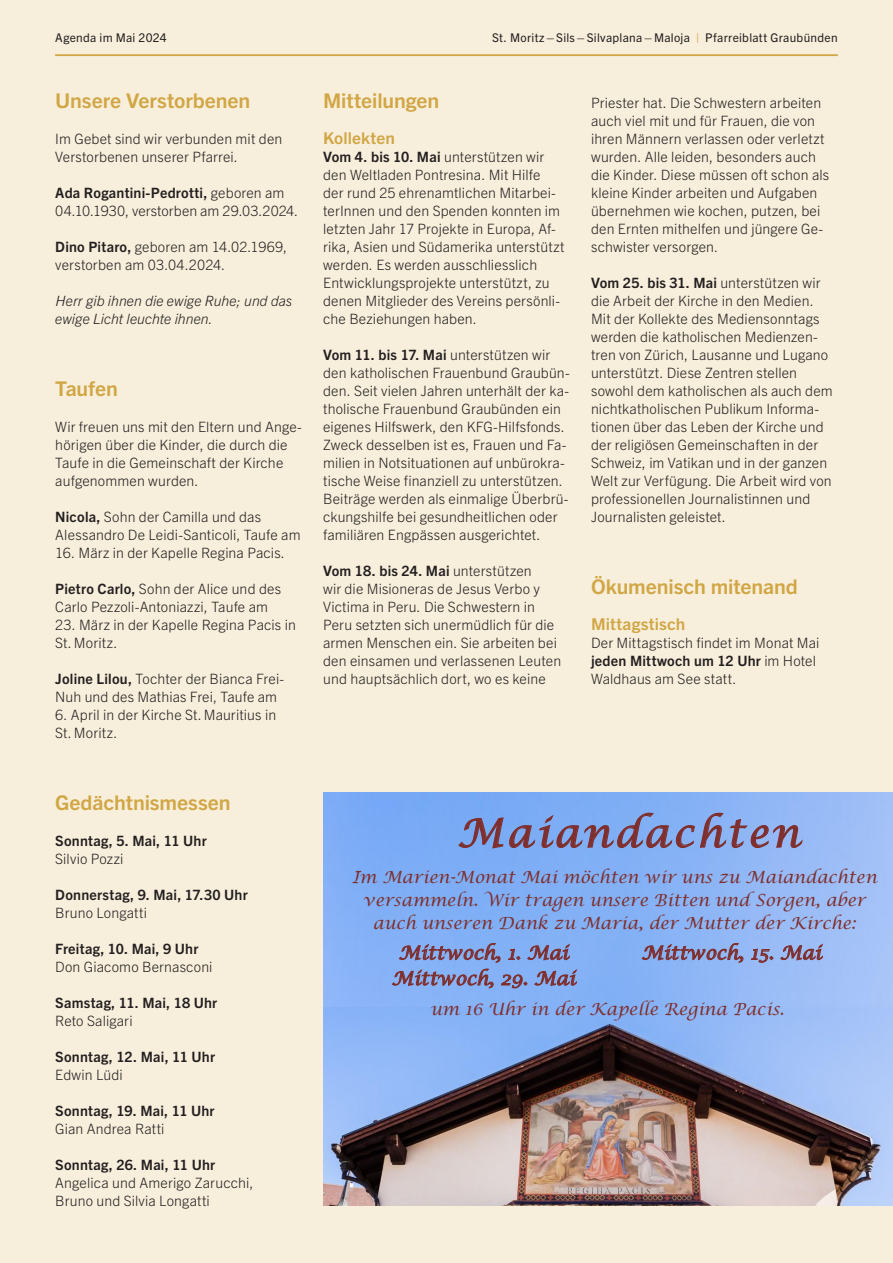
<style>
.page{position:relative;width:893px;height:1263px;background:#f7eedb}
.page>*{position:absolute;margin:0;border:0;box-sizing:border-box;transform-origin:0 0}
.t1{font:italic 39.45px "Lucida Calligraphy";letter-spacing:.075em;color:#7f2f2d}
.t2{font:700 20.25px "Trade Gothic Next LT Pro";letter-spacing:-.005em;color:#d1a644;scale:1.05 1}
.t3{font:italic 18.75px/25.5px "Lucida Calligraphy";color:#7f2f2d;text-align:center}
.t4{font:italic 16.8px/22.8px "Lucida Calligraphy";color:#7f2f2d;text-align:center}
.t5{font:700 16.35px "Trade Gothic Next LT Pro";letter-spacing:.005em;color:#d1a644;scale:1.05 1}
.t6{font:300 14.25px/18px "Trade Gothic Next LT Pro";letter-spacing:.005em;color:#231f20}
.t7{font:700 14.25px "Trade Gothic Next LT Pro";letter-spacing:.015em;color:#231f20}
.t8{font:italic 300 14.25px/18px "Trade Gothic Next LT Pro";color:#231f20}
.t9{font:12px "Trade Gothic Next LT Pro";letter-spacing:.025em;color:#231f20}
.s1{color:#d1a644}
.s2{font-weight:700}
</style>
<div class="page">
<hr style="left:55px;top:55px;width:783px;height:1px;background:#d1a644">
<img style="left:323px;top:1006px;width:570px;height:199px">
<img style="left:323px;top:792px;width:570px;height:214px">
<p class="t9" style="left:55px;top:30px;width:113px">Agenda im Mai 2024</p>
<p class="t9" style="left:492px;top:30px;width:347px">St. Moritz–Sils–Silvaplana– Maloja <span class="s1">|</span> Pfarreiblatt Graubünden</p>
<h2 class="t2" style="left:55px;top:87px;width:187px">Unsere Verstorbenen</h2>
<p class="t6" style="left:55px;top:129px;width:229px">Im Gebet sind wir verbunden mit den<br>Verstorbenen unserer Pfarrei.</p>
<p class="t6" style="left:55px;top:183px;width:244px"><span class="s2">Ada Rogantini-Pedrotti,</span> geboren am<br>04.10.1930, verstorben am 29.03.2024.</p>
<p class="t6" style="left:55px;top:237px;width:233px"><span class="s2">Dino Pitaro,</span> geboren am 14.02.1969, verstorben am 03.04.2024.</p>
<p class="t8" style="left:55px;top:291px;width:239px">Herr gib ihnen die ewige Ruhe; und das ewige Licht leuchte ihnen.</p>
<h2 class="t2" style="left:55px;top:375px;width:61px">Taufen</h2>
<p class="t6" style="left:55px;top:417px;width:248px">Wir freuen uns mit den Eltern und Ange&shy;hörigen über die Kinder, die durch die Taufe in die Gemeinschaft der Kirche aufgenommen wurden.</p>
<p class="t6" style="left:55px;top:507px;width:247px"><span class="s2">Nicola,</span> Sohn der Camilla und das<br>Alessandro De Leidi-Santicoli, Taufe am</p>
<p class="t6" style="left:55px;top:543px;width:231px">16. März in der Kapelle Regina Pacis.</p>
<p class="t6" style="left:55px;top:579px;width:227px"><span class="s2">Pietro Carlo,</span> Sohn der Alice und des<br>Carlo Pezzoli-Antoniazzi, Taufe am</p>
<p class="t6" style="left:55px;top:615px;width:242px">23. März in der Kapelle Regina Pacis in<br>St. Moritz.</p>
<p class="t6" style="left:55px;top:669px;width:230px"><span class="s2">Joline Lilou,</span> Tochter der Bianca Frei-<br>Nuh und des Mathias Frei, Taufe am</p>
<p class="t6" style="left:55px;top:705px;width:222px">6. April in der Kirche St. Mauritius in<br>St. Moritz.</p>
<h2 class="t2" style="left:323px;top:87px;width:112px">Mitteilungen</h2>
<p class="t5" style="left:323px;top:127px;width:70px">Kollekten</p>
<p class="t6" style="left:323px;top:147px;width:243px"><span class="s2">Vom 4. bis 10. Mai</span> unterstützen wir den Weltladen Pontresina. Mit Hilfe<br>der rund 25 ehrenamtlichen Mitarbei&shy;terInnen und den Spenden konnten im letzten Jahr 17 Projekte in Europa, Af&shy;rika, Asien und Südamerika unterstützt werden. Es werden ausschliesslich Entwicklungsprojekte unterstützt, zu denen Mitglieder des Vereins persönli&shy;che Beziehungen haben.</p>
<p class="t6" style="left:323px;top:345px;width:248px"><span class="s2">Vom 11. bis 17. Mai</span> unterstützen wir den katholischen Frauenbund Graubün&shy;den. Seit vielen Jahren unterhält der ka&shy;tholische Frauenbund Graubünden ein eigenes Hilfswerk, den KFG-Hilfsfonds.<br>Zweck desselben ist es, Frauen und Fa&shy;milien in Notsituationen auf unbürokra&shy;tische Weise finanziell zu unterstützen.<br>Beiträge werden als einmalige Überbrü&shy;ckungshilfe bei gesundheitlichen oder familiären Engpässen ausgerichtet.</p>
<p class="t6" style="left:323px;top:561px;width:239px"><span class="s2">Vom 18. bis 24. Mai</span> unterstützen<br>wir die Misioneras de Jesus Verbo y Victima in Peru. Die Schwestern in Peru setzten sich unermüdlich für die armen Menschen ein. Sie arbeiten bei den einsamen und verlassenen Leuten und hauptsächlich dort, wo es keine</p>
<p class="t6" style="left:591px;top:93px;width:240px">Priester hat. Die Schwestern arbeiten auch viel mit und für Frauen, die von ihren Männern verlassen oder verletzt wurden. Alle leiden, besonders auch die Kinder. Diese müssen oft schon als kleine Kinder arbeiten und Aufgaben übernehmen wie kochen, putzen, bei den Ernten mithelfen und jüngere Ge&shy;schwister versorgen.</p>
<p class="t6" style="left:591px;top:273px;width:243px"><span class="s2">Vom 25. bis 31. Mai</span> unterstützen wir die Arbeit der Kirche in den Medien.<br>Mit der Kollekte des Mediensonntags werden die katholischen Medienzen&shy;tren von Zürich, Lausanne und Lugano unterstützt. Diese Zentren stellen sowohl dem katholischen als auch dem nichtkatholischen Publikum Informa&shy;tionen über das Leben der Kirche und der religiösen Gemeinschaften in der Schweiz, im Vatikan und in der ganzen Welt zur Verfügung. Die Arbeit wird von professionellen Journalistinnen und Journalisten geleistet.</p>
<h2 class="t2" style="left:591px;top:573px;width:198px">Ökumenisch mitenand</h2>
<p class="t5" style="left:591px;top:613px;width:91px">Mittagstisch</p>
<p class="t6" style="left:591px;top:633px;width:230px">Der Mittagstisch findet im Monat Mai <span class="s2">jeden Mittwoch um 12 Uhr</span> im Hotel<br>Waldhaus am See statt.</p>
<h2 class="t2" style="left:55px;top:789px;width:168px">Gedächtnismessen</h2>
<p class="t7" style="left:55px;top:831px;width:153px">Sonntag, 5. Mai, 11 Uhr</p>
<p class="t6" style="left:55px;top:849px;width:70px">Silvio Pozzi</p>
<p class="t7" style="left:55px;top:885px;width:194px">Donnerstag, 9. Mai, 17.30 Uhr</p>
<p class="t6" style="left:55px;top:903px;width:93px">Bruno Longatti</p>
<p class="t7" style="left:55px;top:939px;width:145px">Freitag, 10. Mai, 9 Uhr</p>
<p class="t6" style="left:55px;top:957px;width:159px">Don Giacomo Bernasconi</p>
<p class="t7" style="left:55px;top:993px;width:164px">Samstag, 11. Mai, 18 Uhr</p>
<p class="t6" style="left:55px;top:1011px;width:79px">Reto Saligari</p>
<p class="t7" style="left:55px;top:1047px;width:161px">Sonntag, 12. Mai, 11 Uhr</p>
<p class="t6" style="left:55px;top:1065px;width:69px">Edwin Lüdi</p>
<p class="t7" style="left:55px;top:1101px;width:161px">Sonntag, 19. Mai, 11 Uhr</p>
<p class="t6" style="left:55px;top:1119px;width:111px">Gian Andrea Ratti</p>
<p class="t7" style="left:55px;top:1155px;width:161px">Sonntag, 26. Mai, 11 Uhr</p>
<p class="t6" style="left:55px;top:1173px;width:200px">Angelica und Amerigo Zarucchi,<br>Bruno und Silvia Longatti</p>
<h1 class="t1" style="left:457px;top:809px;width:344px">Maiandachten</h1>
<p class="t4" style="left:352px;top:866px;width:526px">Im Marien-Monat Mai möchten wir uns zu Maiandachten versammeln. Wir tragen unsere Bitten und Sorgen, aber auch unseren Dank zu Maria, der Mutter der Kirche:</p>
<h3 class="t3" style="left:392px;top:941px;width:185px">Mittwoch, 1. Mai<br>Mittwoch, 29. Mai</h3>
<h3 class="t3" style="left:641px;top:941px;width:181px">Mittwoch, 15. Mai</h3>
<p class="t4" style="left:430px;top:998px;width:355px">um 16 Uhr in der Kapelle Regina Pacis.</p>
</div>
